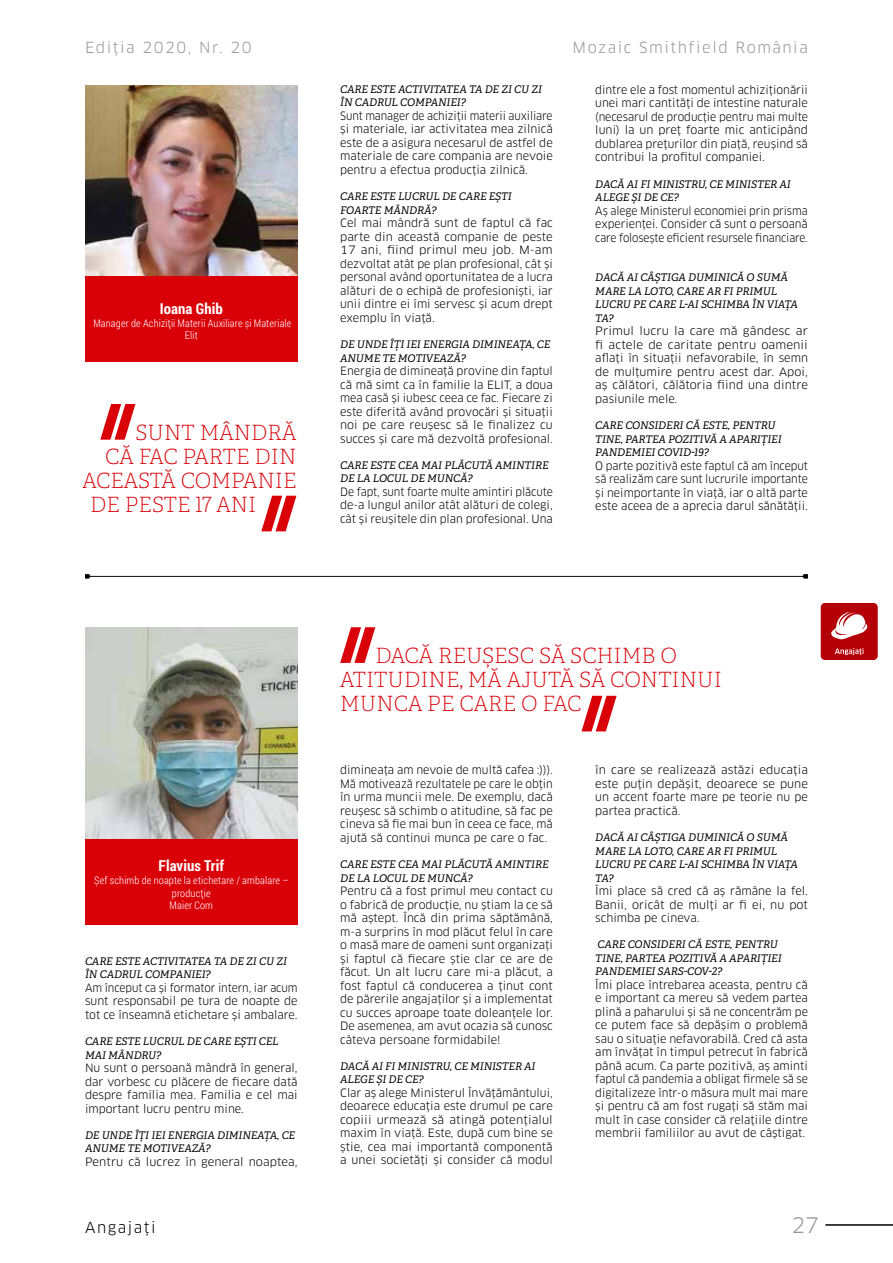
<style>
.page{position:relative;width:893px;height:1263px;background:#fff}
.page>*{position:absolute;margin:0;border:0;box-sizing:border-box;transform-origin:0 0}
.t1{font:21px/24px "Adelle PE Th";color:#d90008}
.t2{font:21px "Clan Pro";color:#98989c}
.t3{font:15px "Clan Pro";letter-spacing:.1em;color:#98989c}
.t4{font:700 15px "Roboto Condensed";letter-spacing:.005em;color:#fff}
.t5{font:15px "Clan Pro";letter-spacing:.1em;color:#000}
.t6{font:11.25px/13.5px "Clan Pro";color:#000;text-align:justify}
.t7{font:11.25px/13.5px "Clan Pro";color:#000;text-align:justify;scale:.95 1}
.t8{font:11.25px/13.5px "Clan Pro";color:#000;text-align:justify;scale:1.06 1}
.t9{font:11.25px/13.5px "Clan Pro";color:#000;text-align:justify;scale:.94 1}
.t10{font:11.25px/13.5px "Clan Pro";color:#000;text-align:justify;scale:.96 1}
.t11{font:11.25px/13.5px "Clan Pro";color:#000;text-align:justify;scale:1.04 1}
.t12{font:italic 10.5px/13.5px "Adelle PE";color:#000}
.t13{font:300 10.5px/12.6px "Roboto Condensed";letter-spacing:.015em;color:#fff;text-align:center}
</style>
<div class="page">
<hr style="left:825px;top:1224px;width:68px;height:2px;background:#000">
<img style="left:85px;top:85px;width:213px;height:191px">
<div style="left:85px;top:276px;width:213px;height:85px;background:#d90008"></div>
<svg style="left:100px;top:404px;width:35px;height:36px"></svg>
<svg style="left:261px;top:496px;width:35px;height:35px"></svg>
<img style="left:85px;top:627px;width:213px;height:213px">
<div style="left:85px;top:840px;width:213px;height:85px;background:#d90008"></div>
<svg style="left:340px;top:627px;width:35px;height:36px"></svg>
<svg style="left:581px;top:696px;width:36px;height:35px"></svg>
<svg style="left:85px;top:574px;width:723px;height:5px"></svg>
<div style="left:821px;top:603px;width:57px;height:57px;background:#b40007;border-radius:4px"></div>
<svg style="left:831px;top:612px;width:36px;height:27px"></svg>
<svg style="left:835px;top:648px;width:28px;height:7px"></svg>
<h2 class="t3" style="left:85px;top:39px;width:168px">Ediția 2020, Nr. 20</h2>
<h2 class="t3" style="left:572px;top:39px;width:237px">Mozaic Smithfield România</h2>
<h2 class="t4" style="left:160px;top:298px;width:65px">Ioana Ghib</h2>
<p class="t13" style="left:93px;top:316px;width:200px">Manager de Achiziții Materii Auxiliare și Materiale<br>Elit</p>
<h1 class="t1" style="left:135px;top:420px;width:162px">SUNT MÂNDRĂ</h1>
<h1 class="t1" style="left:105px;top:444px;width:193px">CĂ FAC PARTE DIN</h1>
<h1 class="t1" style="left:82px;top:468px;width:216px">ACEASTĂ COMPANIE</h1>
<h1 class="t1" style="left:90px;top:492px;width:168px">DE PESTE 17 ANI</h1>
<p class="t12" style="left:340px;top:82px;width:203px">CARE ESTE ACTIVITATEA TA DE ZI CU ZI<br>ÎN CADRUL COMPANIEI?</p>
<p class="t9" style="left:340px;top:109px;width:228px">Sunt manager de achiziții materii auxiliare și materiale, iar activitatea mea zilnică este de a asigura necesarul de astfel de materiale de care compania are nevoie pentru a efectua producția zilnică.</p>
<p class="t12" style="left:340px;top:189px;width:173px">CARE ESTE LUCRUL DE CARE EȘTI<br>FOARTE MÂNDRĂ?</p>
<p class="t6" style="left:340px;top:216px;width:214px">Cel mai mândră sunt de faptul că fac parte din această companie de peste 17 ani, fiind primul meu job. M-am dezvoltat atât pe plan profesional, cât și personal având oportunitatea de a lucra alături de o echipă de profesioniști, iar unii dintre ei îmi servesc și acum drept exemplu în viață.</p>
<p class="t12" style="left:340px;top:337px;width:212px">DE UNDE ÎȚI IEI ENERGIA DIMINEAȚA, CE<br>ANUME TE MOTIVEAZĂ?</p>
<p class="t6" style="left:340px;top:364px;width:214px">Energia de dimineață provine din faptul că mă simt ca în familie la ELIT, a doua mea casă și iubesc ceea ce fac. Fiecare zi este diferită având provocări și situații noi pe care reușesc să le finalizez cu succes și care mă dezvoltă profesional.</p>
<p class="t12" style="left:340px;top:458px;width:210px">CARE ESTE CEA MAI PLĂCUTĂ AMINTIRE<br>DE LA LOCUL DE MUNCĂ?</p>
<p class="t7" style="left:340px;top:485px;width:225px">De fapt, sunt foarte multe amintiri plăcute de-a lungul anilor atât alături de colegi, cât și reușitele din plan profesional. Una</p>
<p class="t6" style="left:595px;top:83px;width:214px">dintre ele a fost momentul achiziționării unei mari cantități de intestine naturale (necesarul de producție pentru mai multe luni) la un preț foarte mic anticipând dublarea prețurilor din piață, reușind să contribui la profitul companiei.</p>
<p class="t12" style="left:595px;top:177px;width:197px">DACĂ AI FI MINISTRU, CE MINISTER AI<br>ALEGE ȘI DE CE?</p>
<p class="t7" style="left:595px;top:204px;width:225px">Aș alege Ministerul economiei prin prisma experienței. Consider că sunt o persoană care folosește eficient resursele financiare.</p>
<p class="t12" style="left:595px;top:271px;width:204px">DACĂ AI CÂȘTIGA DUMINICĂ O SUMĂ<br>MARE LA LOTO, CARE AR FI PRIMUL<br>LUCRU PE CARE L-AI SCHIMBA ÎN VIAȚA<br>TA?</p>
<p class="t8" style="left:595px;top:325px;width:202px">Primul lucru la care mă gândesc ar fi actele de caritate pentru oamenii aflați în situații nefavorabile, în semn de mulțumire pentru acest dar. Apoi, aș călători, călătoria fiind una dintre pasiunile mele.</p>
<p class="t12" style="left:595px;top:418px;width:188px">CARE CONSIDERI CĂ ESTE, PENTRU<br>TINE, PARTEA POZITIVĂ A APARIȚIEI<br>PANDEMIEI COVID-19?</p>
<p class="t10" style="left:595px;top:459px;width:223px">O parte pozitivă este faptul că am început să realizăm care sunt lucrurile importante și neimportante în viață, iar o altă parte este aceea de a aprecia darul sănătății.</p>
<h2 class="t4" style="left:159px;top:855px;width:67px">Flavius Trif</h2>
<p class="t13" style="left:94px;top:873px;width:196px">Șef schimb de noapte la etichetare / ambalare – producție<br>Maier Com</p>
<p class="t12" style="left:85px;top:954px;width:203px">CARE ESTE ACTIVITATEA TA DE ZI CU ZI<br>ÎN CADRUL COMPANIEI?</p>
<p class="t7" style="left:85px;top:981px;width:225px">Am început ca și formator intern, iar acum sunt responsabil pe tura de noapte de tot ce înseamnă etichetare și ambalare.</p>
<p class="t12" style="left:85px;top:1034px;width:195px">CARE ESTE LUCRUL DE CARE EȘTI CEL<br>MAI MÂNDRU?</p>
<p class="t6" style="left:85px;top:1061px;width:214px">Nu sunt o persoană mândră în general, dar vorbesc cu plăcere de fiecare dată despre familia mea. Familia e cel mai important lucru pentru mine.</p>
<p class="t12" style="left:85px;top:1128px;width:212px">DE UNDE ÎȚI IEI ENERGIA DIMINEAȚA, CE<br>ANUME TE MOTIVEAZĂ?</p>
<p class="t11" style="left:85px;top:1155px;width:206px">Pentru că lucrez în general noaptea,</p>
<h1 class="t1" style="left:340px;top:643px;width:383px;text-indent:35px">DACĂ REUȘESC SĂ SCHIMB O<br>ATITUDINE, MĂ AJUTĂ SĂ CONTINUI<br>MUNCA PE CARE O FAC</h1>
<p class="t6" style="left:340px;top:763px;width:214px">dimineața am nevoie de multă cafea :))).<br>Mă motivează rezultatele pe care le obțin în urma muncii mele. De exemplu, dacă reușesc să schimb o atitudine, să fac pe cineva să fie mai bun în ceea ce face, mă ajută să continui munca pe care o fac.</p>
<p class="t12" style="left:340px;top:857px;width:210px">CARE ESTE CEA MAI PLĂCUTĂ AMINTIRE<br>DE LA LOCUL DE MUNCĂ?</p>
<p class="t6" style="left:340px;top:884px;width:214px">Pentru că a fost primul meu contact cu o fabrică de producție, nu știam la ce să mă aștept. Încă din prima săptămână, m-a surprins în mod plăcut felul în care o masă mare de oameni sunt organizați și faptul că fiecare știe clar ce are de făcut. Un alt lucru care mi-a plăcut, a fost faptul că conducerea a ținut cont de părerile angajaților și a implementat cu succes aproape toate doleanțele lor.<br>De asemenea, am avut ocazia să cunosc câteva persoane formidabile!</p>
<p class="t12" style="left:340px;top:1059px;width:197px">DACĂ AI FI MINISTRU, CE MINISTER AI<br>ALEGE ȘI DE CE?</p>
<p class="t6" style="left:340px;top:1086px;width:214px">Clar aș alege Ministerul Învățământului, deoarece educația este drumul pe care copiii urmează să atingă potențialul maxim în viață. Este, după cum bine se știe, cea mai importantă componentă a unei societăți și consider că modul</p>
<p class="t11" style="left:595px;top:763px;width:206px">în care se realizează astăzi educația este puțin depășit, deoarece se pune un accent foarte mare pe teorie nu pe partea practică.</p>
<p class="t12" style="left:595px;top:830px;width:204px">DACĂ AI CÂȘTIGA DUMINICĂ O SUMĂ<br>MARE LA LOTO, CARE AR FI PRIMUL<br>LUCRU PE CARE L-AI SCHIMBA ÎN VIAȚA<br>TA?</p>
<p class="t6" style="left:595px;top:884px;width:214px">Îmi place să cred că aș rămâne la fel.<br>Banii, oricât de mulți ar fi ei, nu pot schimba pe cineva.</p>
<p class="t12" style="left:595px;top:937px;width:188px">CARE CONSIDERI CĂ ESTE, PENTRU<br>TINE, PARTEA POZITIVĂ A APARIȚIEI<br>PANDEMIEI SARS-COV-2?</p>
<p class="t6" style="left:595px;top:978px;width:214px">Îmi place întrebarea aceasta, pentru că e important ca mereu să vedem partea plină a paharului și să ne concentrăm pe ce putem face să depășim o problemă sau o situație nefavorabilă. Cred că asta am învățat în timpul petrecut în fabrică până acum. Ca parte pozitivă, aș aminti faptul că pandemia a obligat firmele să se digitalizeze într-o măsura mult mai mare și pentru că am fost rugați să stăm mai mult în case consider că relațiile dintre membrii familiilor au avut de câștigat.</p>
<h2 class="t5" style="left:85px;top:1219px;width:72px">Angajați</h2>
<h1 class="t2" style="left:791px;top:1213px;width:29px">27</h1>
</div>
